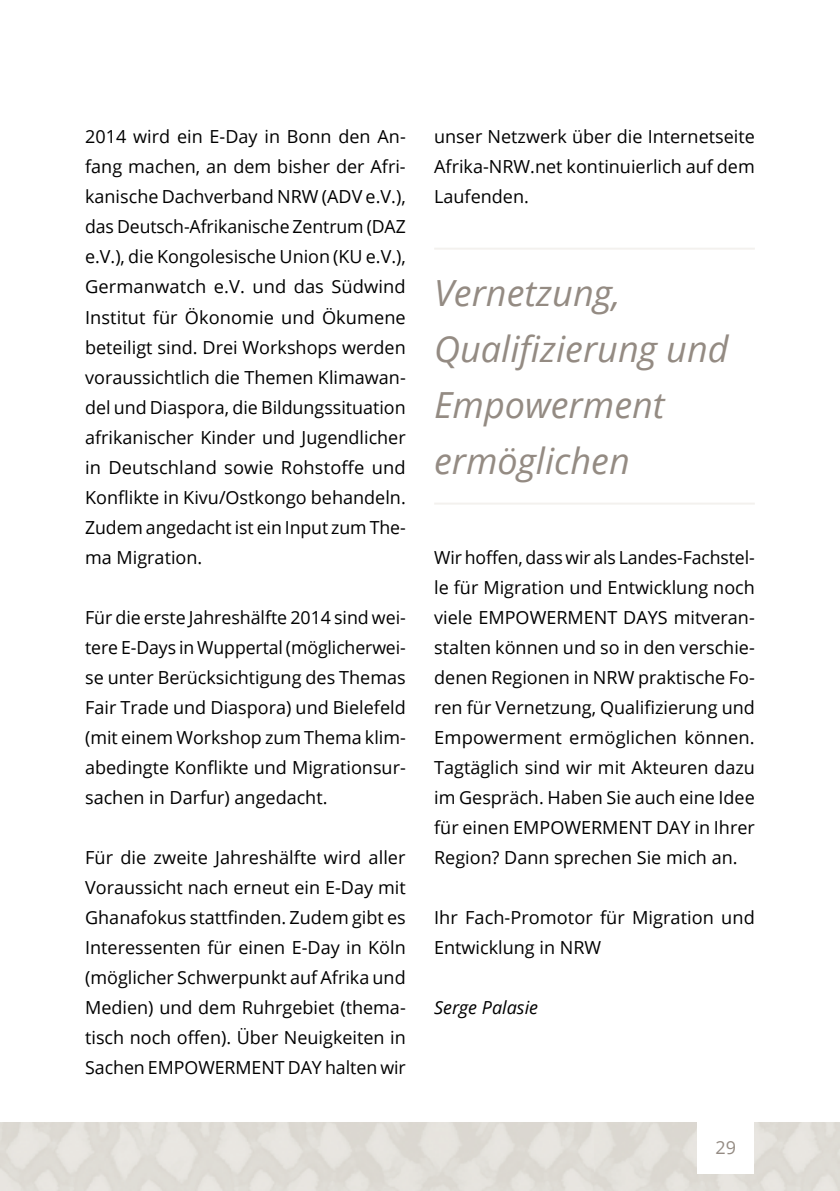
<style>
.page{position:relative;width:840px;height:1191px;background:#fff}
.page>*{position:absolute;margin:0;border:0;box-sizing:border-box;transform-origin:0 0}
.t1{font:italic 36px/56px "Open Sans";color:#948b83}
.t2{font:18px/30px "Open Sans";color:#000;text-align:justify}
.t3{font:italic 18px "Open Sans";color:#000}
.t4{font:18px "Open Sans";color:#948b83}
</style>
<div class="page">
<hr style="left:434px;top:248px;width:320px;height:2px;background:#f3f1ee">
<hr style="left:434px;top:502px;width:320px;height:2px;background:#f3f1ee">
<p class="t2" style="left:85px;top:121px;width:322px">2014 wird ein E-Day in Bonn den An&shy;fang machen, an dem bisher der Afri&shy;kanische Dachverband NRW (ADV e.V.), das Deutsch-Afrikanische Zentrum (DAZ e.V.), die Kongolesische Union (KU e.V.), Germanwatch e.V. und das Südwind Institut für Ökonomie und Ökumene beteiligt sind. Drei Workshops werden voraussichtlich die Themen Klimawan&shy;del und Diaspora, die Bildungssituation afrikanischer Kinder und Jugendlicher in Deutschland sowie Rohstoffe und Konflikte in Kivu/Ostkongo behandeln.<br>Zudem angedacht ist ein Input zum The&shy;ma Migration.</p>
<p class="t2" style="left:85px;top:601px;width:322px">Für die erste Jahreshälfte 2014 sind wei&shy;tere E-Days in Wuppertal (möglicherwei&shy;se unter Berücksichtigung des Themas Fair Trade und Diaspora) und Bielefeld (mit einem Workshop zum Thema klim&shy;abedingte Konflikte und Migrationsur&shy;sachen in Darfur) angedacht.</p>
<p class="t2" style="left:85px;top:841px;width:322px">Für die zweite Jahreshälfte wird aller Voraussicht nach erneut ein E-Day mit Ghanafokus stattfinden. Zudem gibt es Interessenten für einen E-Day in Köln (möglicher Schwerpunkt auf Afrika und Medien) und dem Ruhrgebiet (thema&shy;tisch noch offen). Über Neuigkeiten in Sachen EMPOWERMENT DAY halten wir</p>
<p class="t2" style="left:434px;top:121px;width:322px">unser Netzwerk über die Internetseite Afrika-NRW.net kontinuierlich auf dem Laufenden.</p>
<h1 class="t1" style="left:434px;top:263px;width:296px">Vernetzung,<br>Qualifizierung und<br>Empowerment ermöglichen</h1>
<p class="t2" style="left:434px;top:541px;width:322px">Wir hoffen, dass wir als Landes-Fachstel&shy;le für Migration und Entwicklung noch viele EMPOWERMENT DAYS mitveran&shy;stalten können und so in den verschie&shy;denen Regionen in NRW praktische Fo&shy;ren für Vernetzung, Qualifizierung und Empowerment ermöglichen können.<br>Tagtäglich sind wir mit Akteuren dazu im Gespräch. Haben Sie auch eine Idee für einen EMPOWERMENT DAY in Ihrer Region? Dann sprechen Sie mich an.</p>
<p class="t2" style="left:434px;top:901px;width:322px">Ihr Fach-Promotor für Migration und<br>Entwicklung in NRW</p>
<p class="t3" style="left:434px;top:995px;width:105px">Serge Palasie</p>
<p class="t4" style="left:715px;top:1134px;width:22px">29</p>
</div>
